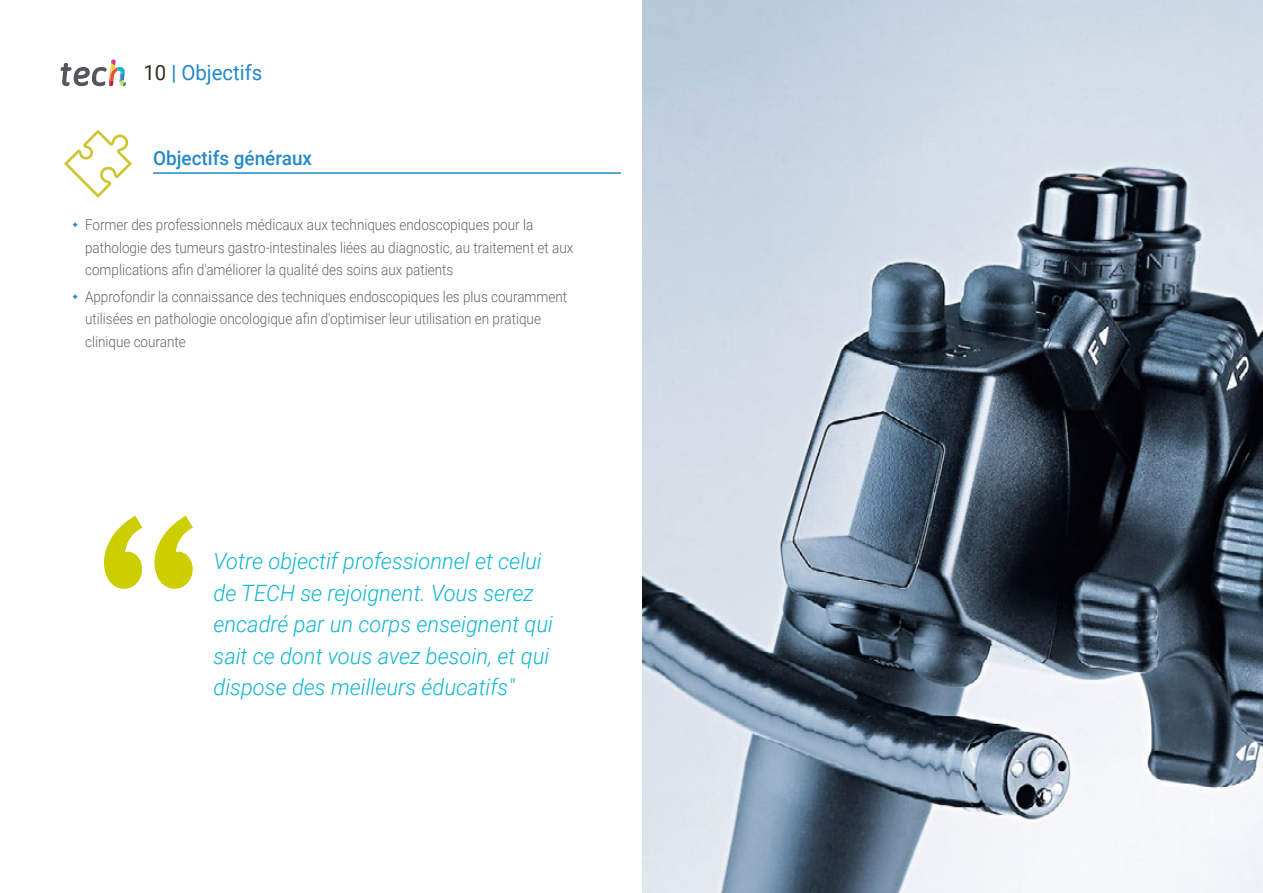
<style>
.page{position:relative;width:1263px;height:893px;background:#fff}
.page>*{position:absolute;margin:0;border:0;box-sizing:border-box;transform-origin:0 0}
.t1{font:italic 300 22.5px/31.5px "Roboto";color:#0fb6cf}
.t2{font:21px "Roboto";color:#2488c9}
.t3{font:500 19.5px "Roboto";color:#2488c9}
.t4{font:300 15px/22.5px "Roboto";color:#61646a;scale:.9 1}
.s1{color:#312e20}
.s2{color:#1580c3}
</style>
<div class="page">
<hr style="left:153px;top:173px;width:468px;height:1px;background:#2488c9">
<svg style="left:64px;top:130px;width:68px;height:68px"></svg>
<svg style="left:61px;top:60px;width:65px;height:27px"></svg>
<img style="left:642px;top:0;width:621px;height:893px">
<svg style="left:104px;top:516px;width:89px;height:73px"></svg>
<h2 class="t2" style="left:144px;top:57px;width:120px"><span class="s1">10</span> <span class="s2">|</span> Objectifs</h2>
<h3 class="t3" style="left:153px;top:144px;width:160px">Objectifs généraux</h3>
<p class="t4" style="left:85px;top:213px;width:544px">Former des professionnels médicaux aux techniques endoscopiques pour la pathologie des tumeurs gastro-intestinales liées au diagnostic, au traitement et aux complications afin d'améliorer la qualité des soins aux patients</p>
<p class="t4" style="left:85px;top:285px;width:537px">Approfondir la connaissance des techniques endoscopiques les plus couramment utilisées en pathologie oncologique afin d'optimiser leur utilisation en pratique clinique courante</p>
<h1 class="t1" style="left:214px;top:545px;width:341px">Votre objectif professionnel et celui de TECH se rejoignent. Vous serez encadré par un corps enseignent qui sait ce dont vous avez besoin, et qui dispose des meilleurs éducatifs"</h1>
</div>
